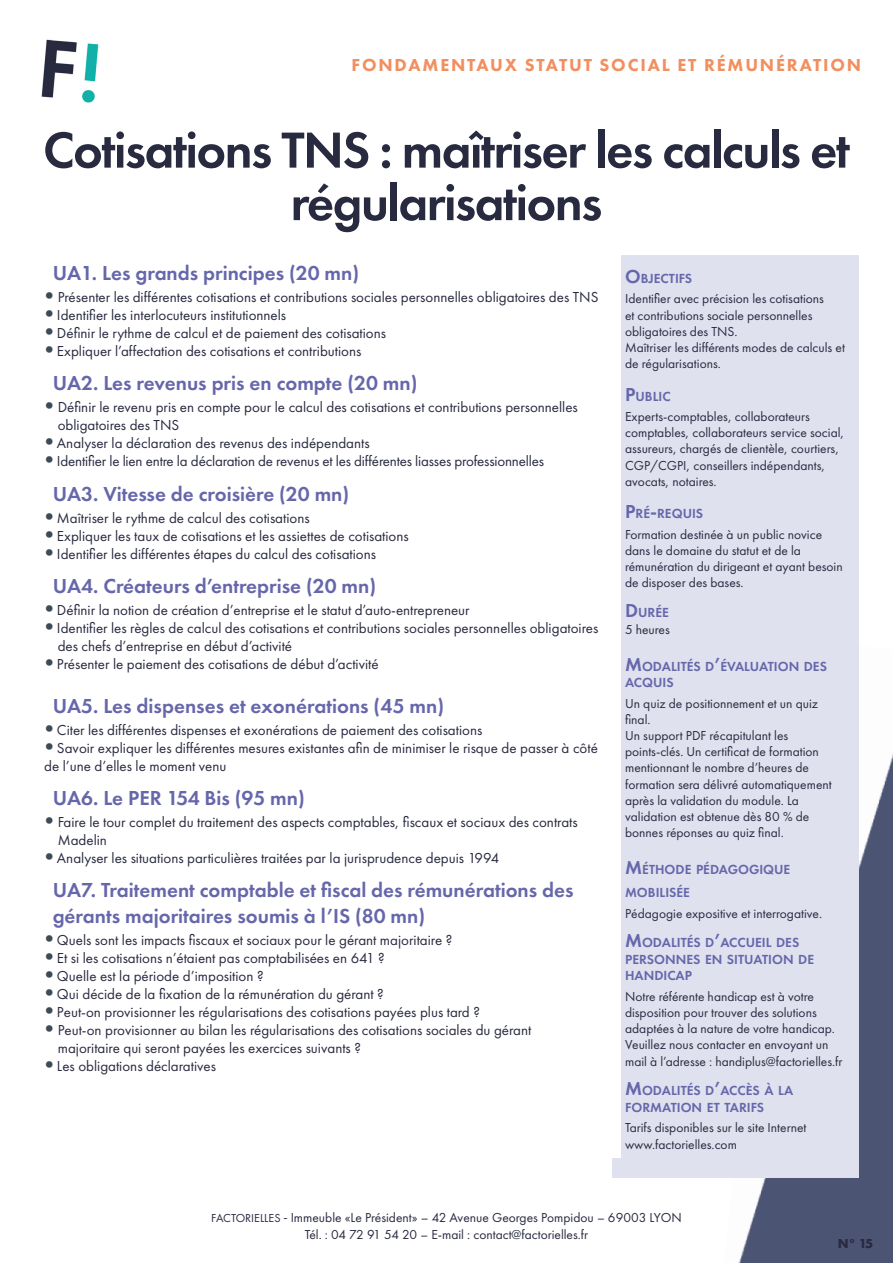
<style>
.page{position:relative;width:893px;height:1263px;background:#fff}
.page>*{position:absolute;margin:0;border:0;box-sizing:border-box;transform-origin:0 0}
.t1{font:600 52.5px/52.5px "Futura PT";letter-spacing:-.03em;color:#282a40;text-align:center}
.t2{font:600 21px/25.2px "Futura PT";color:#6667ab}
.t3{font:800 18px "Futura PT";letter-spacing:.1em;color:#f28f5f}
.t4{font:15px/18px "Futura PT";color:#282a40}
.t5{font:600 13.65px/16.5px "Futura PT";color:#6667ab}
.t6{font:13.5px/16.2px "Futura PT";color:#282a40}
.t7{font:700 13.5px "Futura PT";color:#282a40}
.s1{font-size:19.5px}
.s2{font-family:"Calibri";font-size:21px;color:#3b4b58}
.s3{font-size:12px}
.s4{font-family:"Calibri"}
</style>
<div class="page">
<img style="left:738px;top:754px;width:155px;height:509px">
<img style="left:41px;top:39px;width:58px;height:64px">
<div style="left:612px;top:255px;width:247px;height:923px;background:#e0e1ee"></div>
<div style="left:36px;top:255px;width:585px;height:902px;background:#fff"></div>
<p class="t3" style="left:352px;top:54px;width:511px">FONDAMENTAUX STATUT SOCIAL ET RÉMUNÉRATION</p>
<h1 class="t1" style="left:43px;top:123px;width:809px">Cotisations TNS : maîtriser les calculs et régularisations</h1>
<p class="t5" style="left:625px;top:270px;width:69px"><span class="s1">O</span>BJECTIFS</p>
<p class="t6" style="left:625px;top:291px;width:221px">Identifier avec précision les cotisations<br>et contributions sociale personnelles obligatoires des TNS.<br>Maîtriser les différents modes de calculs et de régularisations.</p>
<p class="t5" style="left:625px;top:388px;width:47px"><span class="s1">P</span>UBLIC</p>
<p class="t6" style="left:625px;top:408px;width:221px">Experts-comptables, collaborateurs comptables, collaborateurs service social, assureurs, chargés de clientèle, courtiers, CGP/CGPI, conseillers indépendants, avocats, notaires.</p>
<p class="t5" style="left:625px;top:505px;width:80px"><span class="s1">P</span>RÉ<span class="s1">-</span>REQUIS</p>
<p class="t6" style="left:625px;top:526px;width:219px">Formation destinée à un public novice dans le domaine du statut et de la rémunération du dirigeant et ayant besoin de disposer des bases.</p>
<p class="t5" style="left:625px;top:604px;width:45px"><span class="s1">D</span>URÉE</p>
<p class="t6" style="left:625px;top:621px;width:46px">5 heures</p>
<p class="t5" style="left:625px;top:658px;width:203px"><span class="s1">M</span>ODALITÉS D<span class="s1">’</span>ÉVALUATION DES<br>ACQUIS</p>
<p class="t6" style="left:625px;top:695px;width:208px">Un quiz de positionnement et un quiz final.<br>Un support PDF récapitulant les points-clés. Un certificat de formation mentionnant le nombre d’heures de formation sera délivré automatiquement après la validation du module. La validation est obtenue dès 80 % de bonnes réponses au quiz final.</p>
<p class="t5" style="left:625px;top:857px;width:167px;line-height:23.4px"><span class="s1">M</span>ÉTHODE PÉDAGOGIQUE<br>MOBILISÉE</p>
<p class="t6" style="left:625px;top:905px;width:198px">Pédagogie expositive et interrogative.</p>
<p class="t5" style="left:625px;top:934px;width:190px"><span class="s1">M</span>ODALITÉS D<span class="s1">’</span>ACCUEIL DES<br>PERSONNES EN SITUATION DE<br>HANDICAP</p>
<p class="t6" style="left:625px;top:988px;width:219px">Notre référente handicap est à votre disposition pour trouver des solutions adaptées à la nature de votre handicap.<br>Veuillez nous contacter en envoyant un mail à l’adresse : handiplus@factorielles.fr</p>
<p class="t5" style="left:625px;top:1082px;width:170px"><span class="s1">M</span>ODALITÉS D<span class="s1">’</span>ACCÈS À LA<br>FORMATION ET TARIFS</p>
<p class="t6" style="left:625px;top:1120px;width:183px">Tarifs disponibles sur le site Internet www.factorielles.com</p>
<h2 class="t2" style="left:53px;top:260px;width:308px">UA1. Les grands principes (20 mn)</h2>
<p class="t4" style="left:44px;top:288px;width:556px"><span class="s2">•</span> Présenter les différentes cotisations et contributions sociales personnelles obligatoires des TNS</p>
<p class="t4" style="left:44px;top:306px;width:244px"><span class="s2">•</span>Identifier les interlocuteurs institutionnels</p>
<p class="t4" style="left:44px;top:324px;width:343px"><span class="s2">•</span>Définir le rythme de calcul et de paiement des cotisations</p>
<p class="t4" style="left:44px;top:342px;width:319px"><span class="s2">•</span>Expliquer l’affectation des cotisations et contributions</p>
<h2 class="t2" style="left:53px;top:370px;width:366px">UA2. Les revenus pris en compte (20 mn)</h2>
<p class="t4" style="left:58px;top:398px;width:522px;text-indent:-14px"><span class="s2">•</span> Définir le revenu pris en compte pour le calcul des cotisations et contributions personnelles obligatoires des TNS</p>
<p class="t4" style="left:44px;top:434px;width:327px"><span class="s2">•</span>Analyser la déclaration des revenus des indépendants</p>
<p class="t4" style="left:44px;top:452px;width:501px"><span class="s2">•</span> Identifier le lien entre la déclaration de revenus et les différentes liasses professionnelles</p>
<h2 class="t2" style="left:53px;top:481px;width:298px">UA3. Vitesse de croisière (20 mn)</h2>
<p class="t4" style="left:44px;top:509px;width:267px"><span class="s2">•</span> Maîtriser le rythme de calcul des cotisations</p>
<p class="t4" style="left:44px;top:527px;width:366px"><span class="s2">•</span>Expliquer les taux de cotisations et les assiettes de cotisations</p>
<p class="t4" style="left:44px;top:545px;width:333px"><span class="s2">•</span>Identifier les différentes étapes du calcul des cotisations</p>
<h2 class="t2" style="left:53px;top:573px;width:325px">UA4. Créateurs d’entreprise (20 mn)</h2>
<p class="t4" style="left:44px;top:601px;width:427px"><span class="s2">•</span>Définir la notion de création d’entreprise et le statut d’auto-entrepreneur</p>
<p class="t4" style="left:58px;top:619px;width:542px;text-indent:-14px"><span class="s2">•</span>Identifier les règles de calcul des cotisations et contributions sociales personnelles obligatoires des chefs d’entreprise en début d’activité</p>
<p class="t4" style="left:44px;top:655px;width:336px"><span class="s2">•</span>Présenter le paiement des cotisations de début d’activité</p>
<h2 class="t2" style="left:53px;top:693px;width:393px">UA5. Les dispenses et exonérations (45 mn)</h2>
<p class="t4" style="left:44px;top:721px;width:440px"><span class="s2">•</span>Citer les différentes dispenses et exonérations de paiement des cotisations</p>
<p class="t4" style="left:44px;top:739px;width:555px"><span class="s2">•</span> Savoir expliquer les différentes mesures existantes afin de minimiser le risque de passer à côté de l’une d’elles le moment venu</p>
<h2 class="t2" style="left:53px;top:785px;width:254px">UA6. Le PER 154 Bis (95 mn)</h2>
<p class="t4" style="left:58px;top:813px;width:521px;text-indent:-14px"><span class="s2">•</span> Faire le tour complet du traitement des aspects comptables, fiscaux et sociaux des contrats<br>Madelin</p>
<p class="t4" style="left:44px;top:849px;width:457px"><span class="s2">•</span>Analyser les situations particulières traitées par la jurisprudence depuis 1994</p>
<h2 class="t2" style="left:53px;top:878px;width:522px">UA7. Traitement comptable et fiscal des rémunérations des gérants majoritaires soumis à l’IS (80 mn)</h2>
<p class="t4" style="left:44px;top:931px;width:409px"><span class="s2">•</span>Quels sont les impacts fiscaux et sociaux pour le gérant majoritaire ?</p>
<p class="t4" style="left:44px;top:949px;width:342px"><span class="s2">•</span>Et si les cotisations n’étaient pas comptabilisées en 641 ?</p>
<p class="t4" style="left:44px;top:967px;width:221px"><span class="s2">•</span>Quelle est la période d’imposition ?</p>
<p class="t4" style="left:44px;top:985px;width:341px"><span class="s2">•</span>Qui décide de la fixation de la rémunération du gérant ?</p>
<p class="t4" style="left:44px;top:1003px;width:437px"><span class="s2">•</span>Peut-on provisionner les régularisations des cotisations payées plus tard ?</p>
<p class="t4" style="left:58px;top:1021px;width:475px;text-indent:-14px"><span class="s2">•</span> Peut-on provisionner au bilan les régularisations des cotisations sociales du gérant majoritaire qui seront payées les exercices suivants ?</p>
<p class="t4" style="left:44px;top:1057px;width:173px"><span class="s2">•</span>Les obligations déclaratives</p>
<p class="t6" style="left:211px;top:1209px;width:472px;text-align:center"><span class="s3">FACTORIELLES</span> <span class="s4">-</span> Immeuble «Le Président» – 42 Avenue Georges Pompidou – 69003 LYON<br>Tél. : 04 72 91 54 20 – E-mail : contact@factorielles.fr</p>
<p class="t7" style="left:838px;top:1234px;width:37px">N° 15</p>
</div>
